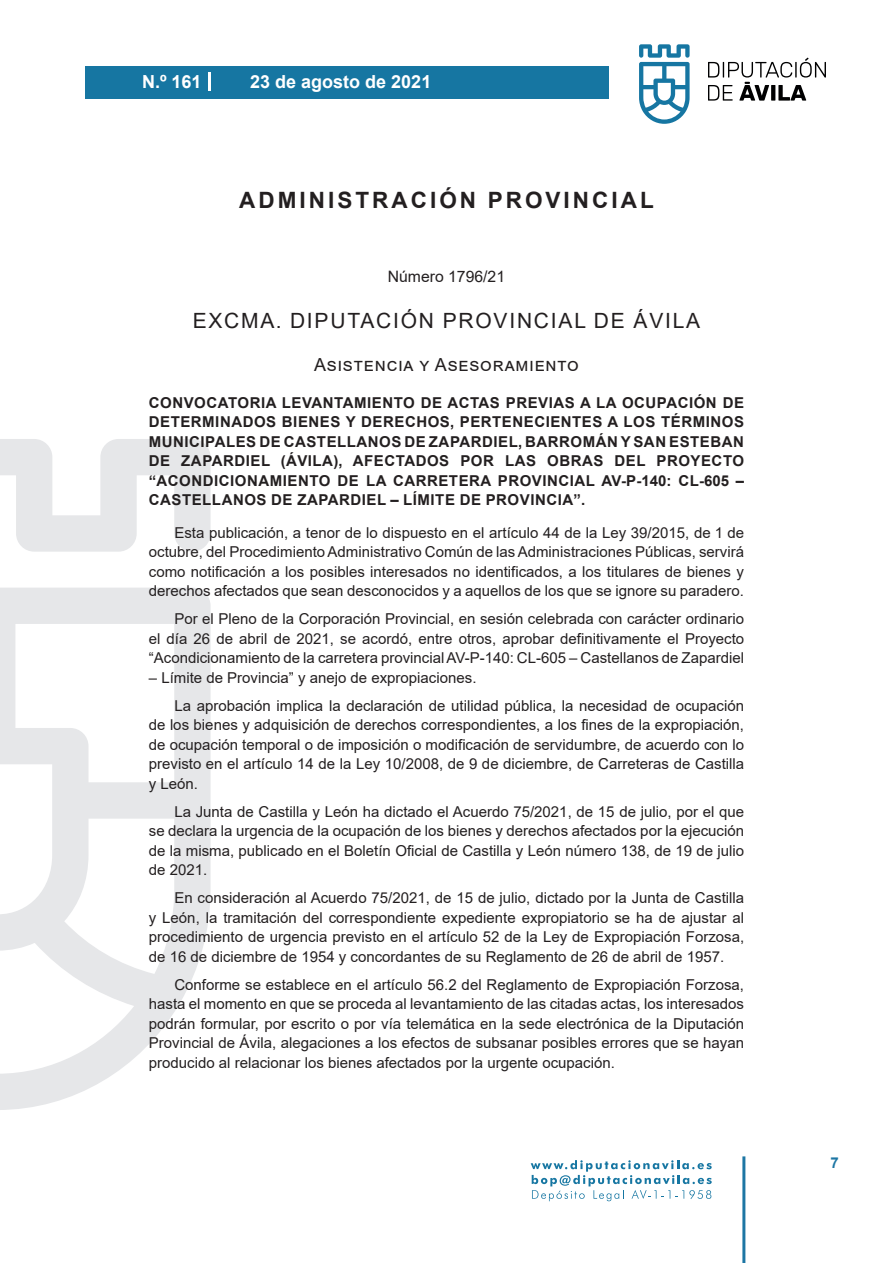
<style>
.page{position:relative;width:893px;height:1263px;background:#fff}
.page>*{position:absolute;margin:0;border:0;box-sizing:border-box;transform-origin:0 0}
.t1{font:700 22.5px "Arial";letter-spacing:.135em;color:#231f20}
.t2{font:21px "Arial";letter-spacing:.085em;color:#231f20}
.t3{font:18px "Arial";letter-spacing:.05em;color:#231f20}
.t4{font:700 18px "Arial";color:#fff}
.t5{font:15.75px "Arial";color:#231f20}
.t6{font:15px/19.5px "Arial";color:#231f20;text-align:justify}
.t7{font:700 15px/19.5px "Arial";letter-spacing:.035em;color:#231f20;text-align:justify}
.t8{font:700 15px "Arial";color:#1d76a4}
</style>
<div class="page">
<svg style="left:531px;top:1160px;width:181px;height:41px"></svg>
<div style="left:85px;top:66px;width:523px;height:33px;background:#1676a2"></div>
<svg style="left:639px;top:44px;width:51px;height:80px"></svg>
<svg style="left:708px;top:58px;width:118px;height:43px"></svg>
<hr style="left:742px;top:1156px;width:3px;height:107px;background:#1d76a4">
<svg style="left:208px;top:72px;width:2px;height:18px"></svg>
<svg style="left:0;top:439px;width:211px;height:671px"></svg>
<p class="t4" style="left:142px;top:69px;width:61px">N.º 161</p>
<p class="t4" style="left:250px;top:69px;width:183px">23 de agosto de 2021</p>
<h1 class="t1" style="left:239px;top:184px;width:416px">ADMINISTRACIÓN PROVINCIAL</h1>
<p class="t5" style="left:388px;top:266px;width:119px">Número 1796/21</p>
<h2 class="t2" style="left:193px;top:307px;width:509px">EXCMA. DIPUTACIÓN PROVINCIAL DE ÁVILA</h2>
<p class="t3" style="left:314px;top:352px;width:266px">Asistencia y Asesoramiento</p>
<p class="t7" style="left:149px;top:393px;width:597px">CONVOCATORIA LEVANTAMIENTO DE ACTAS PREVIAS A LA OCUPACIÓN DE DETERMINADOS BIENES Y DERECHOS, PERTENECIENTES A LOS TÉRMINOS MUNICIPALES DE CASTELLANOS DE ZAPARDIEL, BARROMÁN Y SAN ESTEBAN DE ZAPARDIEL (ÁVILA), AFECTADOS POR LAS OBRAS DEL PROYECTO “ACONDICIONAMIENTO DE LA CARRETERA PROVINCIAL AV-P-140: CL-605 – CASTELLANOS DE ZAPARDIEL – LÍMITE DE PROVINCIA”.</p>
<p class="t6" style="left:149px;top:522px;width:597px;text-indent:26px">Esta publicación, a tenor de lo dispuesto en el artículo 44 de la Ley 39/2015, de 1 de octubre, del Procedimiento Administrativo Común de las Administraciones Públicas, servirá como notificación a los posibles interesados no identificados, a los titulares de bienes y derechos afectados que sean desconocidos y a aquellos de los que se ignore su paradero.</p>
<p class="t6" style="left:149px;top:609px;width:597px;text-indent:26px">Por el Pleno de la Corporación Provincial, en sesión celebrada con carácter ordinario el día 26 de abril de 2021, se acordó, entre otros, aprobar definitivamente el Proyecto “Acondicionamiento de la carretera provincial AV-P-140: CL-605 – Castellanos de Zapardiel</p>
<p class="t6" style="left:174px;top:663px;width:571px;line-height:28px;text-indent:-26px">– Límite de Provincia” y anejo de expropiaciones.<br>La aprobación implica la declaración de utilidad pública, la necesidad de ocupación</p>
<p class="t6" style="left:149px;top:715px;width:597px">de los bienes y adquisición de derechos correspondientes, a los fines de la expropiación, de ocupación temporal o de imposición o modificación de servidumbre, de acuerdo con lo previsto en el artículo 14 de la Ley 10/2008, de 9 de diciembre, de Carreteras de Castilla y León.</p>
<p class="t6" style="left:149px;top:801px;width:597px;text-indent:26px">La Junta de Castilla y León ha dictado el Acuerdo 75/2021, de 15 de julio, por el que se declara la urgencia de la ocupación de los bienes y derechos afectados por la ejecución de la misma, publicado en el Boletín Oficial de Castilla y León número 138, de 19 de julio de 2021.</p>
<p class="t6" style="left:149px;top:888px;width:597px;text-indent:26px">En consideración al Acuerdo 75/2021, de 15 de julio, dictado por la Junta de Castilla y León, la tramitación del correspondiente expediente expropiatorio se ha de ajustar al procedimiento de urgencia previsto en el artículo 52 de la Ley de Expropiación Forzosa, de 16 de diciembre de 1954 y concordantes de su Reglamento de 26 de abril de 1957.</p>
<p class="t6" style="left:149px;top:974px;width:597px;text-indent:26px">Conforme se establece en el artículo 56.2 del Reglamento de Expropiación Forzosa, hasta el momento en que se proceda al levantamiento de las citadas actas, los interesados podrán formular, por escrito o por vía telemática en la sede electrónica de la Diputación Provincial de Ávila, alegaciones a los efectos de subsanar posibles errores que se hayan producido al relacionar los bienes afectados por la urgente ocupación.</p>
<p class="t8" style="left:831px;top:1152px;width:10px">7</p>
</div>
